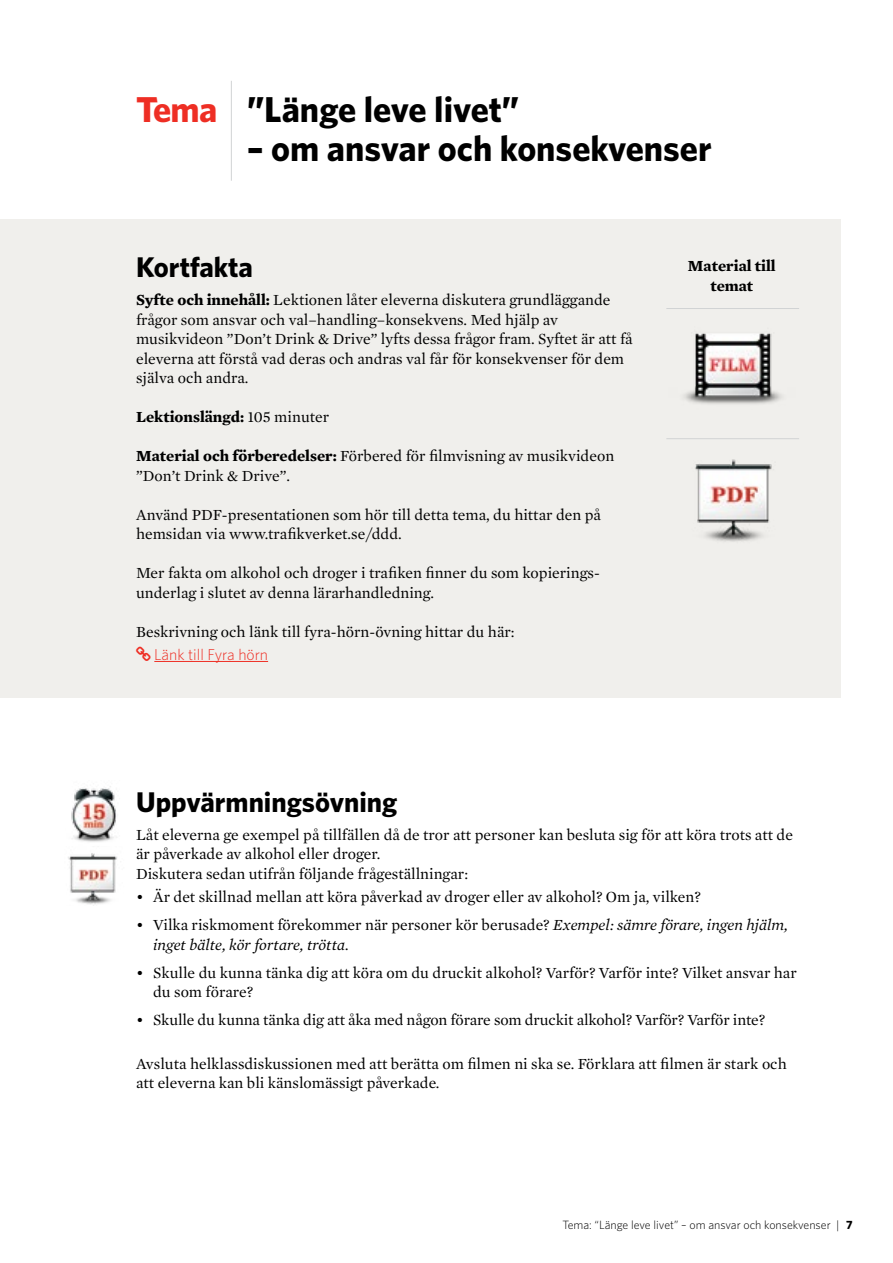
<style>
.page{position:relative;width:893px;height:1263px;background:#fff}
.page>*{position:absolute;margin:0;border:0;box-sizing:border-box;transform-origin:0 0}
.t1{font:700 36px "Whitney";color:#000}
.t2{font:700 28.5px "Whitney";color:#000}
.t3{font:15.75px/19.5px "Mercury Text G1";color:#000}
.t4{font:italic 15.75px/19.5px "Mercury Text G1";color:#000}
.t5{font:700 15.75px/19.5px "Mercury Text G1";color:#000;text-align:center}
.t6{font:300 15.75px "Whitney";color:#ee2e24}
.t7{font:300 12px "Whitney";color:#000}
.s1{color:#ee2e24}
.s2{font-weight:700}
.s3{font-weight:400}
.s4{font-style:normal}
</style>
<div class="page">
<div style="left:0;top:219px;width:840px;height:478px;background:#f0efec"></div>
<hr style="left:666px;top:308px;width:133px;height:1px;background:#d1d3d4">
<hr style="left:666px;top:438px;width:133px;height:1px;background:#d1d3d4">
<img style="left:695px;top:459px;width:77px;height:83px">
<img style="left:68px;top:853px;width:49px;height:52px">
<img style="left:71px;top:786px;width:46px;height:56px">
<hr style="left:231px;top:81px;width:1px;height:100px;background:#d1d3d4">
<img style="left:684px;top:333px;width:98px;height:71px">
<hr style="left:154px;top:661px;width:114px;height:1px;background:#ee2e24">
<h1 class="t1" style="left:136px;top:85px;width:385px"><span class="s1">Tema</span> ”Länge leve livet”</h1>
<h1 class="t1" style="left:247px;top:124px;width:466px">– om ansvar och konsekvenser</h1>
<h2 class="t2" style="left:136px;top:248px;width:118px">Kortfakta</h2>
<p class="t3" style="left:136px;top:289px;width:498px"><span class="s2">Syfte och innehåll:</span> Lektionen låter eleverna diskutera grundläggande frågor som ansvar och val–handling–konsekvens. Med hjälp av musikvideon ”Don’t Drink &amp; Drive” lyfts dessa frågor fram. Syftet är att få eleverna att förstå vad deras och andras val får för konsekvenser för dem själva och andra.</p>
<p class="t5" style="left:136px;top:406px;width:195px">Lektionslängd: <span class="s3">105 minuter</span></p>
<p class="t3" style="left:136px;top:445px;width:480px"><span class="s2">Material och förberedelser:</span> Förbered för filmvisning av musikvideon ”Don’t Drink &amp; Drive”.</p>
<p class="t3" style="left:136px;top:504px;width:466px">Använd PDF-presentationen som hör till detta tema, du hittar den på hemsidan via www.trafikverket.se/ddd.</p>
<p class="t3" style="left:136px;top:562px;width:465px">Mer fakta om alkohol och droger i trafiken finner du som kopierings&shy;underlag i slutet av denna lärarhandledning.</p>
<p class="t3" style="left:136px;top:621px;width:380px">Beskrivning och länk till fyra-hörn-övning hittar du här:</p>
<p class="t6" style="left:154px;top:644px;width:115px">Länk till Fyra hörn</p>
<p class="t5" style="left:688px;top:256px;width:89px">Material till temat</p>
<h2 class="t2" style="left:136px;top:783px;width:263px">Uppvärmningsövning</h2>
<p class="t3" style="left:136px;top:824px;width:658px">Låt eleverna ge exempel på tillfällen då de tror att personer kan besluta sig för att köra trots att de är påverkade av alkohol eller droger.<br>Diskutera sedan utifrån följande frågeställningar:</p>
<p class="t3" style="left:136px;top:886px;width:566px">• Är det skillnad mellan att köra påverkad av droger eller av alkohol? Om ja, vilken?</p>
<p class="t4" style="left:153px;top:914px;width:636px;text-indent:-17px"><span class="s4">• Vilka riskmoment förekommer när personer kör berusade?</span> Exempel: sämre förare, ingen hjälm, inget bälte, kör fortare, trötta.</p>
<p class="t3" style="left:153px;top:962px;width:645px;text-indent:-17px">• Skulle du kunna tänka dig att köra om du druckit alkohol? Varför? Varför inte? Vilket ansvar har du som förare?</p>
<p class="t3" style="left:136px;top:1009px;width:631px">• Skulle du kunna tänka dig att åka med någon förare som druckit alkohol? Varför? Varför inte?</p>
<p class="t3" style="left:136px;top:1053px;width:652px">Avsluta helklassdiskussionen med att berätta om filmen ni ska se. Förklara att filmen är stark och att eleverna kan bli känslomässigt påverkade.</p>
<p class="t7" style="left:562px;top:1216px;width:292px">Tema: “Länge leve livet” – om ansvar och konsekvenser | <span class="s2">7</span></p>
</div>
